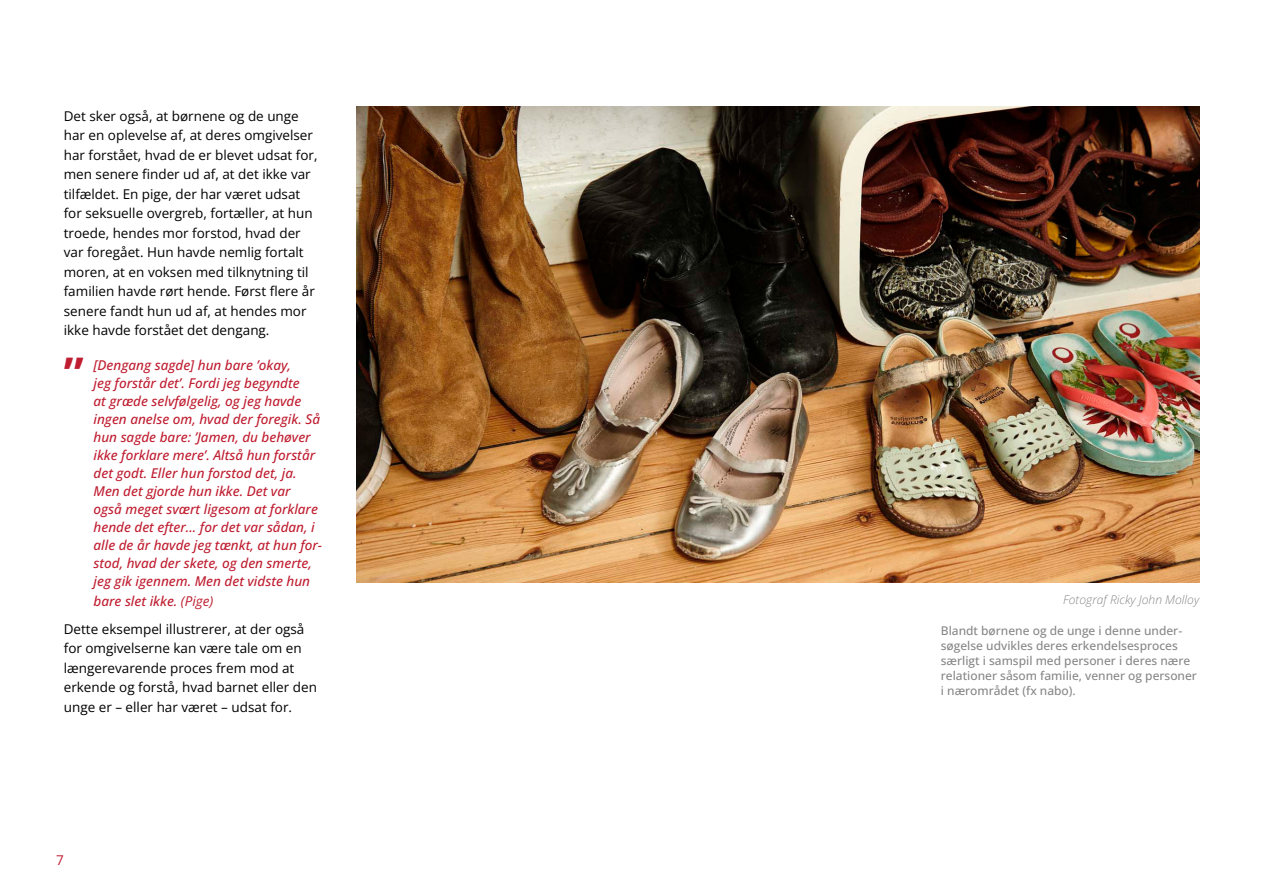
<style>
.page{position:relative;width:1263px;height:893px;background:#fff}
.page>*{position:absolute;margin:0;border:0;box-sizing:border-box;transform-origin:0 0}
.t1{font:700 45px "Open Sans";color:#bf1d30}
.t2{font:13.5px/19.5px "Open Sans";color:#000}
.t3{font:italic 500 13.5px/18px "Open Sans";color:#bf1d30}
.t4{font:13.5px "Open Sans";color:#bf1d30}
.t5{font:500 12px/15px "Open Sans";color:#878787}
.t6{font:italic 300 12px "Open Sans";color:#878787}
.s1{font-weight:500;font-style:italic;color:#bf1d30}
.s2{font-style:italic;color:#bf1d30}
</style>
<div class="page">
<img style="left:356px;top:106px;width:843px;height:477px">
<p class="t2" style="left:64px;top:106px;width:255px">Det sker også, at børnene og de unge har en oplevelse af, at deres omgivelser har forstået, hvad de er blevet udsat for, men senere finder ud af, at det ikke var tilfældet. En pige, der har været udsat for seksuelle overgreb, fortæller, at hun troede, hendes mor forstod, hvad der var foregået. Hun havde nemlig fortalt moren, at en voksen med tilknytning til familien havde rørt hende. Først flere år senere fandt hun ud af, at hendes mor ikke havde forstået det dengang.</p>
<h1 class="t1" style="left:64px;top:342px;width:22px">”</h1>
<p class="t3" style="left:94px;top:356px;width:230px">[Dengang sagde] hun bare ’okay,<br>jeg forstår det’. Fordi jeg begyndte<br>at græde selvfølgelig, og jeg havde ingen anelse om, hvad der foregik. Så hun sagde bare: ’Jamen, du behøver ikke forklare mere’. Altså hun forstår det godt. Eller hun forstod det, ja.<br>Men det gjorde hun ikke. Det var også meget svært ligesom at forklare hende det efter… for det var sådan, i alle de år havde jeg tænkt, at hun for&shy;stod, hvad der skete, og den smerte, jeg gik igennem. Men det vidste hun</p>
<p class="t2" style="left:64px;top:586px;width:242px;line-height:28px;text-indent:30px"><span class="s1">bare slet ikke.</span> <span class="s2">(Pige)<br></span>Dette eksempel illustrerer, at der også</p>
<p class="t2" style="left:64px;top:638px;width:255px">for omgivelserne kan være tale om en længerevarende proces frem mod at erkende og forstå, hvad barnet eller den unge er – eller har været – udsat for.</p>
<p class="t4" style="left:56px;top:851px;width:9px">7</p>
<p class="t6" style="left:1063px;top:591px;width:138px">Fotograf Ricky John Molloy</p>
<p class="t5" style="left:941px;top:623px;width:258px">Blandt børnene og de unge i denne under&shy;søgelse udvikles deres erkendelsesproces særligt i samspil med personer i deres nære relationer såsom familie, venner og personer i nærområdet (fx nabo).</p>
</div>
